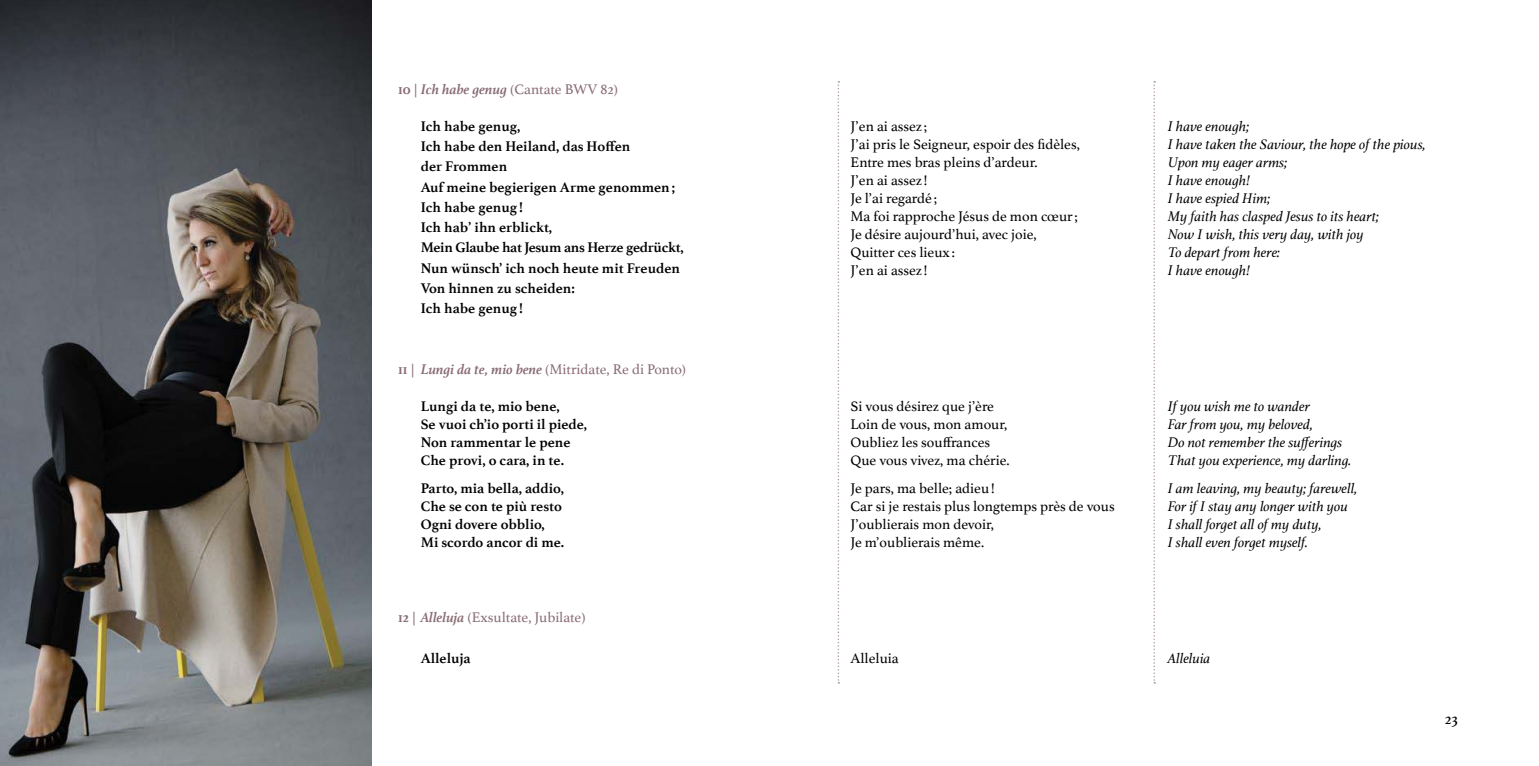
<style>
.page{position:relative;width:1539px;height:766px;background:#fff}
.page>*{position:absolute;margin:0;border:0;box-sizing:border-box;transform-origin:0 0}
.t1{font:15.75px "Athelas";color:#000}
.t2{font:italic 14.62px/18px "Athelas";color:#000}
.t3{font:14.62px/18px "Athelas";color:#000}
.t4{font:700 14.62px/20.2px "Athelas";color:#000}
.t5{font:14.62px "Athelas";color:#8a6d75}
.s1{font-weight:700}
.s2{font-weight:700;font-style:italic}
</style>
<div class="page">
<img style="left:0;top:0;width:371px;height:765px">
<svg style="left:838px;top:81px;width:1px;height:602px"></svg>
<svg style="left:1153px;top:81px;width:2px;height:602px"></svg>
<p class="t5" style="left:398px;top:81px;width:221px"><span class="s1">10 |</span> <span class="s2">Ich habe genug</span> (Cantate BWV 82)</p>
<p class="t4" style="left:421px;top:116px;width:264px">Ich habe genug,<br>Ich habe den Heiland, das Hoffen<br>der Frommen<br>Auf meine begierigen Arme genommen ;<br>Ich habe genug !<br>Ich hab’ ihn erblickt,<br>Mein Glaube hat Jesum ans Herze gedrückt,<br>Nun wünsch’ ich noch heute mit Freuden<br>Von hinnen zu scheiden:<br>Ich habe genug !</p>
<p class="t3" style="left:850px;top:117px;width:231px">J’en ai assez ;<br>J’ai pris le Seigneur, espoir des fidèles,<br>Entre mes bras pleins d’ardeur.<br>J’en ai assez !<br>Je l’ai regardé ;<br>Ma foi rapproche Jésus de mon cœur ;<br>Je désire aujourd’hui, avec joie,<br>Quitter ces lieux :<br>J’en ai assez !</p>
<p class="t2" style="left:1168px;top:118px;width:260px">I have enough;<br>I have taken the Saviour, the hope of the pious,<br>Upon my eager arms;<br>I have enough!<br>I have espied Him;<br>My faith has clasped Jesus to its heart;<br>Now I wish, this very day, with joy<br>To depart from here:<br>I have enough!</p>
<p class="t5" style="left:398px;top:361px;width:289px"><span class="s1">11 |</span> <span class="s2">Lungi da te, mio bene</span> (Mitridate, Re di Ponto)</p>
<p class="t4" style="left:421px;top:397px;width:168px;line-height:18px">Lungi da te, mio bene,<br>Se vuoi ch’io porti il piede,<br>Non rammentar le pene<br>Che provi, o cara, in te.</p>
<p class="t4" style="left:421px;top:479px;width:145px;line-height:18px">Parto, mia bella, addio,<br>Che se con te più resto<br>Ogni dovere obblio,<br>Mi scordo ancor di me.</p>
<p class="t3" style="left:850px;top:396px;width:161px">Si vous désirez que j’ère<br>Loin de vous, mon amour,<br>Oubliez les souffrances<br>Que vous vivez, ma chérie.</p>
<p class="t3" style="left:850px;top:479px;width:266px">Je pars, ma belle; adieu !<br>Car si je restais plus longtemps près de vous<br>J’oublierais mon devoir,<br>Je m’oublierais même.</p>
<p class="t2" style="left:1168px;top:398px;width:185px">If you wish me to wander<br>Far from you, my beloved,<br>Do not remember the sufferings<br>That you experience, my darling.</p>
<p class="t2" style="left:1168px;top:480px;width:191px">I am leaving, my beauty; farewell,<br>For if I stay any longer with you<br>I shall forget all of my duty,<br>I shall even forget myself.</p>
<p class="t5" style="left:398px;top:609px;width:189px"><span class="s1">12 |</span> <span class="s2">Alleluja</span> (Exsultate, Jubilate)</p>
<p class="t4" style="left:421px;top:648px;width:51px">Alleluja</p>
<p class="t3" style="left:850px;top:649px;width:50px">Alleluia</p>
<p class="t2" style="left:1168px;top:650px;width:44px">Alleluia</p>
<p class="t1" style="left:1445px;top:710px;width:15px">23</p>
</div>
